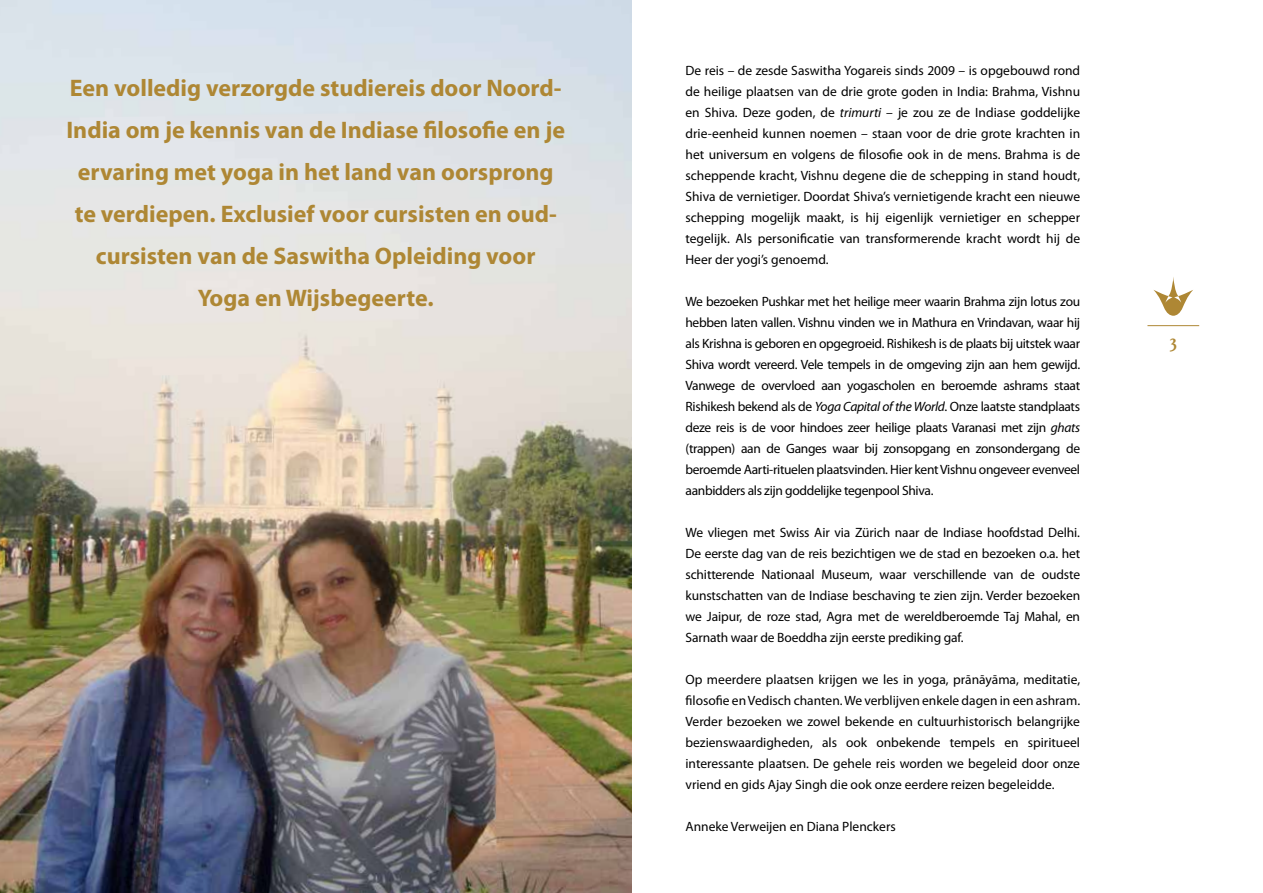
<style>
.page{position:relative;width:1263px;height:893px;background:#fff}
.page>*{position:absolute;margin:0;border:0;box-sizing:border-box;transform-origin:0 0}
.t1{font:700 24px/42px "Myriad Pro";color:#ae8734;text-align:center}
.t2{font:700 18px "AD Scala";color:#ae8734}
.t3{font:13.5px/21px "Myriad Pro";letter-spacing:-.005em;color:#000;text-align:justify}
.s1{font-style:italic}
</style>
<div class="page">
<img style="left:0;top:0;width:631px;height:893px">
<svg style="left:1153px;top:277px;width:40px;height:39px"></svg>
<hr style="left:1147px;top:325px;width:52px;height:1px;background:#ae8734">
<p class="t1" style="left:66px;top:66px;width:500px">Een volledig verzorgde studiereis door Noord-India om je kennis van de Indiase filosofie en je ervaring met yoga in het land van oorsprong te verdiepen. Exclusief voor cursisten en oud&shy;cursisten van de Saswitha Opleiding voor<br>Yoga en Wijsbegeerte.</p>
<p class="t3" style="left:685px;top:60px;width:396px">De reis – de zesde Saswitha Yogareis sinds 2009 – is opgebouwd rond de heilige plaatsen van de drie grote goden in India: Brahma, Vishnu en Shiva. Deze goden, de <span class="s1">trimurti</span> – je zou ze de Indiase goddelijke drie-eenheid kunnen noemen – staan voor de drie grote krachten in het universum en volgens de filosofie ook in de mens. Brahma is de scheppende kracht, Vishnu degene die de schepping in stand houdt, Shiva de vernietiger. Doordat Shiva’s vernietigende kracht een nieuwe schepping mogelijk maakt, is hij eigenlijk vernietiger en schepper tegelijk. Als personificatie van transformerende kracht wordt hij de Heer der yogi’s genoemd.</p>
<p class="t3" style="left:685px;top:291px;width:396px">We bezoeken Pushkar met het heilige meer waarin Brahma zijn lotus zou hebben laten vallen. Vishnu vinden we in Mathura en Vrindavan, waar hij als Krishna is geboren en opgegroeid. Rishikesh is de plaats bij uitstek waar Shiva wordt vereerd. Vele tempels in de omgeving zijn aan hem gewijd.<br>Vanwege de overvloed aan yogascholen en beroemde ashrams staat Rishikesh bekend als de <span class="s1">Yoga Capital of the World</span>. Onze laatste standplaats deze reis is de voor hindoes zeer heilige plaats Varanasi met zijn <span class="s1">ghats </span>(trappen) aan de Ganges waar bij zonsopgang en zonsondergang de beroemde Aarti-rituelen plaatsvinden. Hier kent Vishnu ongeveer evenveel aanbidders als zijn goddelijke tegenpool Shiva.</p>
<p class="t3" style="left:685px;top:522px;width:396px">We vliegen met Swiss Air via Zürich naar de Indiase hoofdstad Delhi.<br>De eerste dag van de reis bezichtigen we de stad en bezoeken o.a. het schitterende Nationaal Museum, waar verschillende van de oudste kunstschatten van de Indiase beschaving te zien zijn. Verder bezoeken we Jaipur, de roze stad, Agra met de wereldberoemde Taj Mahal, en Sarnath waar de Boeddha zijn eerste prediking gaf.</p>
<p class="t3" style="left:685px;top:669px;width:396px">Op meerdere plaatsen krijgen we les in yoga, prānāyāma, meditatie, filosofie en Vedisch chanten. We verblijven enkele dagen in een ashram.<br>Verder bezoeken we zowel bekende en cultuurhistorisch belangrijke bezienswaardigheden, als ook onbekende tempels en spiritueel interessante plaatsen. De gehele reis worden we begeleid door onze vriend en gids Ajay Singh die ook onze eerdere reizen begeleidde.</p>
<p class="t3" style="left:685px;top:816px;width:212px">Anneke Verweijen en Diana Plenckers</p>
<h2 class="t2" style="left:1169px;top:331px;width:9px">3</h2>
</div>
